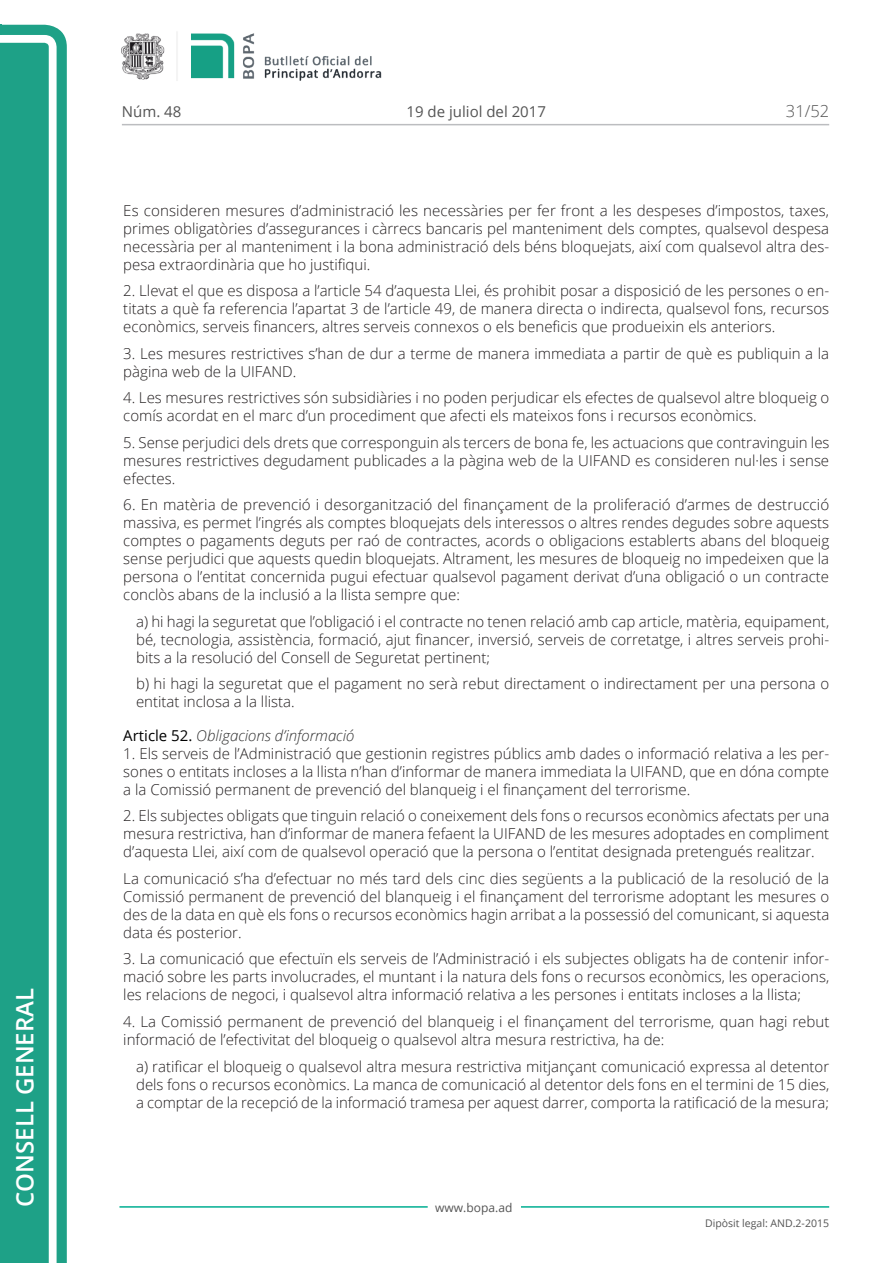
<style>
.page{position:relative;width:893px;height:1263px;background:#fff}
.page>*{position:absolute;margin:0;border:0;box-sizing:border-box;transform-origin:0 0}
.t1{font:600 24px "Open Sans";color:#fff}
.t2{font:300 16.5px "Open Sans";color:#545454}
.Body_text{font:300 15px/18px "Open Sans";color:#231f20;text-align:justify}
.Body_text_i{font:300 15px/18px "Open Sans";color:#231f20;text-align:justify}
.Body_text_NOS{font:300 15px/18px "Open Sans";letter-spacing:-.005em;color:#231f20;text-align:justify}
.Titol_7{font:italic 300 15px "Open Sans";color:#303030}
.t3{font:15px "Open Sans";color:#545454}
.t4{font:12px "Open Sans";color:#545454}
.t5{font:10.5px "Open Sans";color:#545454}
.s1{font-weight:400;font-style:normal;color:#000}
</style>
<div class="page">
<svg style="left:0;top:25px;width:67px;height:1238px;fill:#1ea187"></svg>
<div style="left:0;top:43px;width:49px;height:1220px;background:#1ea187"></div>
<img style="left:122px;top:32px;width:260px;height:49px">
<hr style="left:119px;top:1206px;width:309px;height:2px;background:#00ae91">
<hr style="left:521px;top:1206px;width:308px;height:2px;background:#00ae91">
<hr style="left:122px;top:124px;width:707px;height:1px;background:#bcbdc0">
<h1 class="t1" style="left:8px;top:1207px;width:220px;rotate:-90deg">Consell General</h1>
<p class="t3" style="left:122px;top:102px;width:61px">Núm. 48</p>
<p class="t3" style="left:406px;top:102px;width:141px">19 de juliol del 2017</p>
<p class="t2" style="left:786px;top:100px;width:45px">31/52</p>
<p class="Body_text" style="left:123px;top:201px;width:707px">Es consideren mesures d’administració les necessàries per fer front a les despeses d’impostos, taxes, primes obligatòries d’assegurances i càrrecs bancaris pel manteniment dels comptes, qualsevol despesa necessària per al manteniment i la bona administració dels béns bloquejats, així com qualsevol altra des&shy;pesa extraordinària que ho justifiqui.</p>
<p class="Body_text" style="left:123px;top:281px;width:707px">2. Llevat el que es disposa a l’article 54 d’aquesta Llei, és prohibit posar a disposició de les persones o en&shy;titats a què fa referencia l’apartat 3 de l’article 49, de manera directa o indirecta, qualsevol fons, recursos econòmics, serveis financers, altres serveis connexos o els beneficis que produeixin els anteriors.</p>
<p class="Body_text" style="left:123px;top:344px;width:707px">3. Les mesures restrictives s’han de dur a terme de manera immediata a partir de què es publiquin a la pàgina web de la UIFAND.</p>
<p class="Body_text" style="left:123px;top:388px;width:707px">4. Les mesures restrictives són subsidiàries i no poden perjudicar els efectes de qualsevol altre bloqueig o comís acordat en el marc d’un procediment que afecti els mateixos fons i recursos econòmics.</p>
<p class="Body_text" style="left:123px;top:433px;width:708px">5. Sense perjudici dels drets que corresponguin als tercers de bona fe, les actuacions que contravinguin les mesures restrictives degudament publicades a la pàgina web de la UIFAND es consideren nul·les i sense efectes.</p>
<p class="Body_text" style="left:123px;top:495px;width:707px">6. En matèria de prevenció i desorganització del finançament de la proliferació d’armes de destrucció massiva, es permet l’ingrés als comptes bloquejats dels interessos o altres rendes degudes sobre aquests comptes o pagaments deguts per raó de contractes, acords o obligacions establerts abans del bloqueig sense perjudici que aquests quedin bloquejats. Altrament, les mesures de bloqueig no impedeixen que la persona o l’entitat concernida pugui efectuar qualsevol pagament derivat d’una obligació o un contracte conclòs abans de la inclusió a la llista sempre que:</p>
<p class="Body_text_i" style="left:136px;top:612px;width:695px">a) hi hagi la seguretat que l’obligació i el contracte no tenen relació amb cap article, matèria, equipament, bé, tecnologia, assistència, formació, ajut financer, inversió, serveis de corretatge, i altres serveis prohi&shy;bits a la resolució del Consell de Seguretat pertinent;</p>
<p class="Body_text_i" style="left:136px;top:674px;width:695px">b) hi hagi la seguretat que el pagament no serà rebut directament o indirectament per una persona o entitat inclosa a la llista.</p>
<p class="Titol_7" style="left:123px;top:725px;width:233px"><span class="s1">Article 52.</span> Obligacions d’informació</p>
<p class="Body_text" style="left:123px;top:744px;width:707px">1. Els serveis de l’Administració que gestionin registres públics amb dades o informació relativa a les per&shy;sones o entitats incloses a la llista n’han d’informar de manera immediata la UIFAND, que en dóna compte a la Comissió permanent de prevenció del blanqueig i el finançament del terrorisme.</p>
<p class="Body_text" style="left:123px;top:807px;width:708px">2. Els subjectes obligats que tinguin relació o coneixement dels fons o recursos econòmics afectats per una mesura restrictiva, han d’informar de manera fefaent la UIFAND de les mesures adoptades en compliment d’aquesta Llei, així com de qualsevol operació que la persona o l’entitat designada pretengués realitzar.</p>
<p class="Body_text" style="left:123px;top:869px;width:708px">La comunicació s’ha d’efectuar no més tard dels cinc dies següents a la publicació de la resolució de la Comissió permanent de prevenció del blanqueig i el finançament del terrorisme adoptant les mesures o des de la data en què els fons o recursos econòmics hagin arribat a la possessió del comunicant, si aquesta data és posterior.</p>
<p class="Body_text" style="left:123px;top:950px;width:707px">3. La comunicació que efectuïn els serveis de l’Administració i els subjectes obligats ha de contenir infor&shy;mació sobre les parts involucrades, el muntant i la natura dels fons o recursos econòmics, les operacions, les relacions de negoci, i qualsevol altra informació relativa a les persones i entitats incloses a la llista;</p>
<p class="Body_text" style="left:123px;top:1012px;width:708px">4. La Comissió permanent de prevenció del blanqueig i el finançament del terrorisme, quan hagi rebut informació de l’efectivitat del bloqueig o qualsevol altra mesura restrictiva, ha de:</p>
<p class="Body_text_NOS" style="left:136px;top:1057px;width:695px">a) ratificar el bloqueig o qualsevol altra mesura restrictiva mitjançant comunicació expressa al detentor dels fons o recursos econòmics. La manca de comunicació al detentor dels fons en el termini de 15 dies, a comptar de la recepció de la informació tramesa per aquest darrer, comporta la ratificació de la mesura;</p>
<p class="t4" style="left:435px;top:1199px;width:79px">www.bopa.ad</p>
<p class="t5" style="left:705px;top:1216px;width:125px">Dipòsit legal: AND.2-2015</p>
</div>
